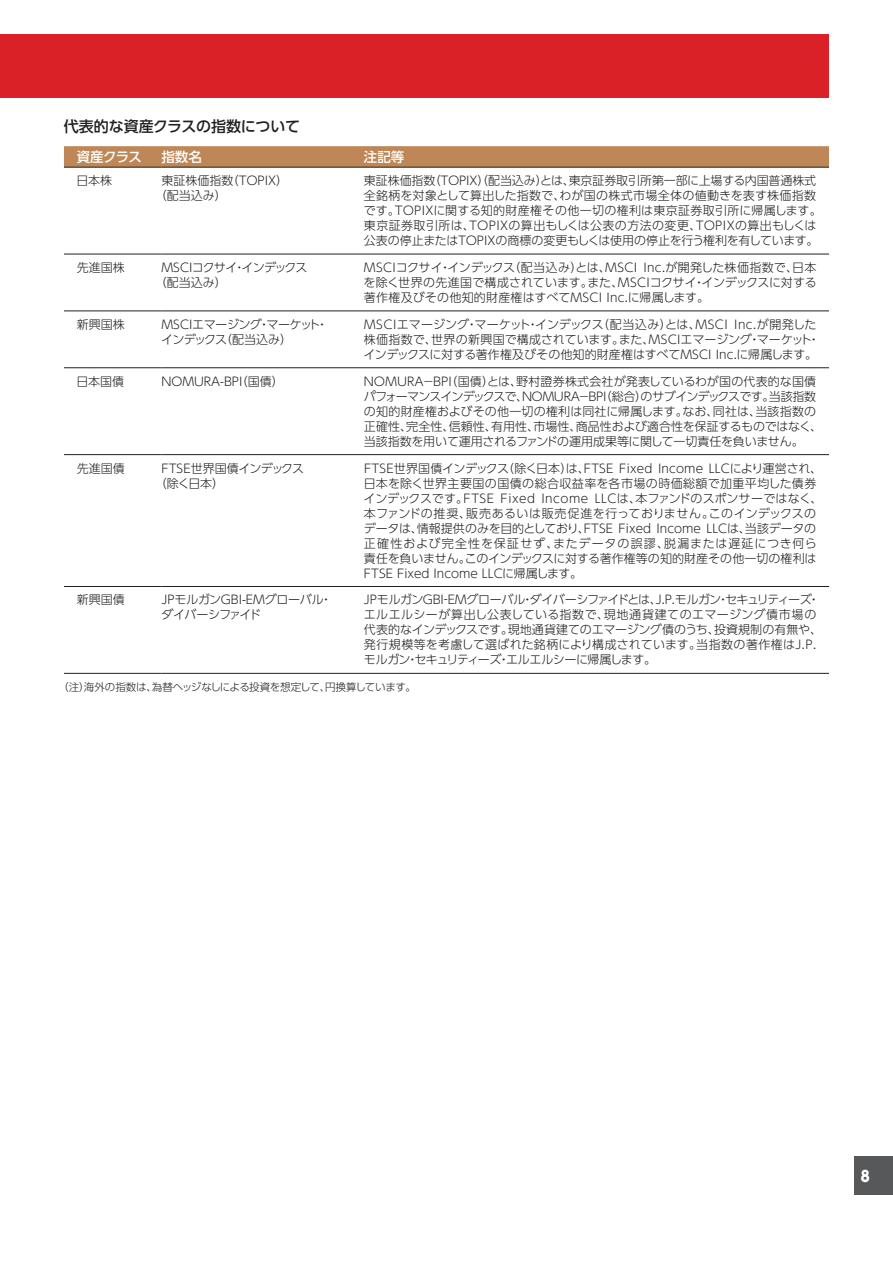
<style>
.page{position:relative;width:893px;height:1263px;background:#fff}
.page>*{position:absolute;margin:0;border:0;box-sizing:border-box;transform-origin:0 0}
.t1{font:500 15px "UD Shin Go Pro";letter-spacing:-.005em;color:#231f20}
.t2{font:800 15px "UD Shin Go Pro";color:#fff;scale:.9 1}
.t3{font:500 13.5px "UD Shin Go Pro";color:#fff}
.t4{font:300 12px/15px "UD Shin Go Pro";color:#231f20}
.t5{font:300 12px/15px "UD Shin Go Pro";letter-spacing:-.035em;color:#231f20}
.t6{font:300 12px/15px "UD Shin Go Pro";letter-spacing:-.03em;color:#231f20}
.t7{font:300 12px/15px "UD Shin Go Pro";letter-spacing:-.045em;color:#231f20}
.t8{font:300 12px/15px "UD Shin Go Pro";letter-spacing:-.085em;color:#231f20}
.t9{font:300 10.5px "UD Shin Go Pro";letter-spacing:-.03em;color:#231f20}
</style>
<div class="page">
<div style="left:855px;top:1157px;width:38px;height:38px;background:#57585a"></div>
<div style="left:0;top:34px;width:823px;height:64px;background:#da2128"></div>
<hr style="left:825px;top:34px;width:4px;height:64px;background:#da2128">
<svg style="left:64px;top:146px;width:765px;height:21px;background:#bc8657"></svg>
<hr style="left:64px;top:167px;width:97px;height:1px;background:#231f20">
<hr style="left:161px;top:167px;width:203px;height:1px;background:#231f20">
<hr style="left:364px;top:167px;width:465px;height:1px;background:#231f20">
<hr style="left:64px;top:254px;width:97px;height:1px;background:#231f20">
<hr style="left:161px;top:254px;width:203px;height:1px;background:#231f20">
<hr style="left:364px;top:254px;width:465px;height:1px;background:#231f20">
<hr style="left:64px;top:311px;width:97px;height:1px;background:#231f20">
<hr style="left:161px;top:311px;width:203px;height:1px;background:#231f20">
<hr style="left:364px;top:311px;width:465px;height:1px;background:#231f20">
<hr style="left:64px;top:367px;width:97px;height:1px;background:#231f20">
<hr style="left:161px;top:367px;width:203px;height:1px;background:#231f20">
<hr style="left:364px;top:367px;width:465px;height:1px;background:#231f20">
<hr style="left:64px;top:454px;width:97px;height:1px;background:#231f20">
<hr style="left:161px;top:454px;width:203px;height:1px;background:#231f20">
<hr style="left:364px;top:454px;width:465px;height:1px;background:#231f20">
<hr style="left:64px;top:586px;width:97px;height:1px;background:#231f20">
<hr style="left:161px;top:586px;width:203px;height:1px;background:#231f20">
<hr style="left:364px;top:586px;width:465px;height:1px;background:#231f20">
<hr style="left:64px;top:673px;width:97px;height:1px;background:#231f20">
<hr style="left:161px;top:673px;width:203px;height:1px;background:#231f20">
<hr style="left:364px;top:673px;width:465px;height:1px;background:#231f20">
<p class="t1" style="left:64px;top:114px;width:238px">代表的な資産クラスの指数について</p>
<p class="t3" style="left:77px;top:146px;width:67px">資産クラス</p>
<p class="t3" style="left:161px;top:146px;width:42px">指数名</p>
<p class="t3" style="left:364px;top:146px;width:42px">注記等</p>
<p class="t4" style="left:76px;top:173px;width:37px">日本株</p>
<p class="t4" style="left:155px;top:173px;width:135px;text-indent:7px">東証株価指数（ＴＯＰＩＸ）（配当込み）</p>
<p class="t4" style="left:364px;top:173px;width:459px">東証株価指数（ＴＯＰＩＸ）（配当込み）とは、東京証券取引所第一部に上場する内国普通株式全銘柄を対象として算出した指数で、わが国の株式市場全体の値動きを表す株価指数です。ＴＯＰＩＸに関する知的財産権その他一切の権利は東京証券取引所に帰属します。東京証券取引所は、ＴＯＰＩＸの算出もしくは公表の方法の変更、ＴＯＰＩＸの算出もしくは公表の停止またはＴＯＰＩＸの商標の変更もしくは使用の停止を行う権利を有しています。</p>
<p class="t4" style="left:77px;top:260px;width:49px">先進国株</p>
<p class="t7" style="left:155px;top:260px;width:154px;text-indent:7px">MSCIコクサイ・インデックス（配当込み）</p>
<p class="t4" style="left:364px;top:260px;width:455px;text-align:justify">MSCIコクサイ・インデックス（配当込み）とは、MSCI Inc.が開発した株価指数で、日本を除く世界の先進国で構成されています。また、MSCIコクサイ・インデックスに対する著作権及びその他知的財産権はすべてMSCI Inc.に帰属します。</p>
<p class="t4" style="left:77px;top:316px;width:49px">新興国株</p>
<p class="t5" style="left:161px;top:316px;width:168px">MSCIエマージング・マーケット・インデックス（配当込み）</p>
<p class="t4" style="left:364px;top:316px;width:458px">ＭＳＣＩエマージング・マーケット・インデックス（配当込み）とは、MSCI Inc.が開発した株価指数で、世界の新興国で構成されています。また、ＭＳＣＩエマージング・マーケット・インデックスに対する著作権及びその他知的財産権はすべてMSCI Inc.に帰属します。</p>
<p class="t4" style="left:76px;top:373px;width:49px">日本国債</p>
<p class="t4" style="left:161px;top:373px;width:124px">NOMURA-BPI（国債）</p>
<p class="t4" style="left:363px;top:373px;width:461px">ＮＯＭＵＲＡ－ＢＰＩ（国債）とは、野村證券株式会社が発表しているわが国の代表的な国債パフォーマンスインデックスで、ＮＯＭＵＲＡ－ＢＰＩ（総合）のサブインデックスです。当該指数の知的財産権およびその他一切の権利は同社に帰属します。なお、同社は、当該指数の正確性、完全性、信頼性、有用性、市場性、商品性および適合性を保証するものではなく、当該指数を用いて運用されるファンドの運用成果等に関して一切責任を負いません。</p>
<p class="t4" style="left:77px;top:460px;width:49px">先進国債</p>
<p class="t8" style="left:155px;top:460px;width:151px;text-indent:4px">ＦＴＳＥ世界国債インデックス（除く日本）</p>
<p class="t4" style="left:362px;top:460px;width:462px">ＦＴＳＥ世界国債インデックス（除く日本）は、FTSE Fixed Income LLCにより運営され、日本を除く世界主要国の国債の総合収益率を各市場の時価総額で加重平均した債券インデックスです。FTSE Fixed Income LLCは、本ファンドのスポンサーではなく、本ファンドの推奨、販売あるいは販売促進を行っておりません。このインデックスのデータは、情報提供のみを目的としており、FTSE Fixed Income LLCは、当該データの正確性および完全性を保証せず、またデータの誤謬、脱漏または遅延につき何ら責任を負いません。このインデックスに対する著作権等の知的財産その他一切の権利はFTSE Fixed Income LLCに帰属します。</p>
<p class="t4" style="left:77px;top:592px;width:49px">新興国債</p>
<p class="t6" style="left:161px;top:592px;width:172px">JPモルガンGBI-EMグローバル・ダイバーシファイド</p>
<p class="t4" style="left:361px;top:592px;width:463px">ＪＰモルガンＧＢＩ‐ＥＭグローバル・ダイバーシファイドとは、Ｊ.Ｐ.モルガン・セキュリティーズ・エルエルシーが算出し公表している指数で、現地通貨建てのエマージング債市場の代表的なインデックスです。現地通貨建てのエマージング債のうち、投資規制の有無や、発行規模等を考慮して選ばれた銘柄により構成されています。当指数の著作権はＪ.Ｐ.モルガン・セキュリティーズ・エルエルシーに帰属します。</p>
<p class="t9" style="left:58px;top:678px;width:359px">（注）海外の指数は、為替ヘッジなしによる投資を想定して、円換算しています。</p>
<p class="t2" style="left:861px;top:1163px;width:11px">8</p>
</div>
